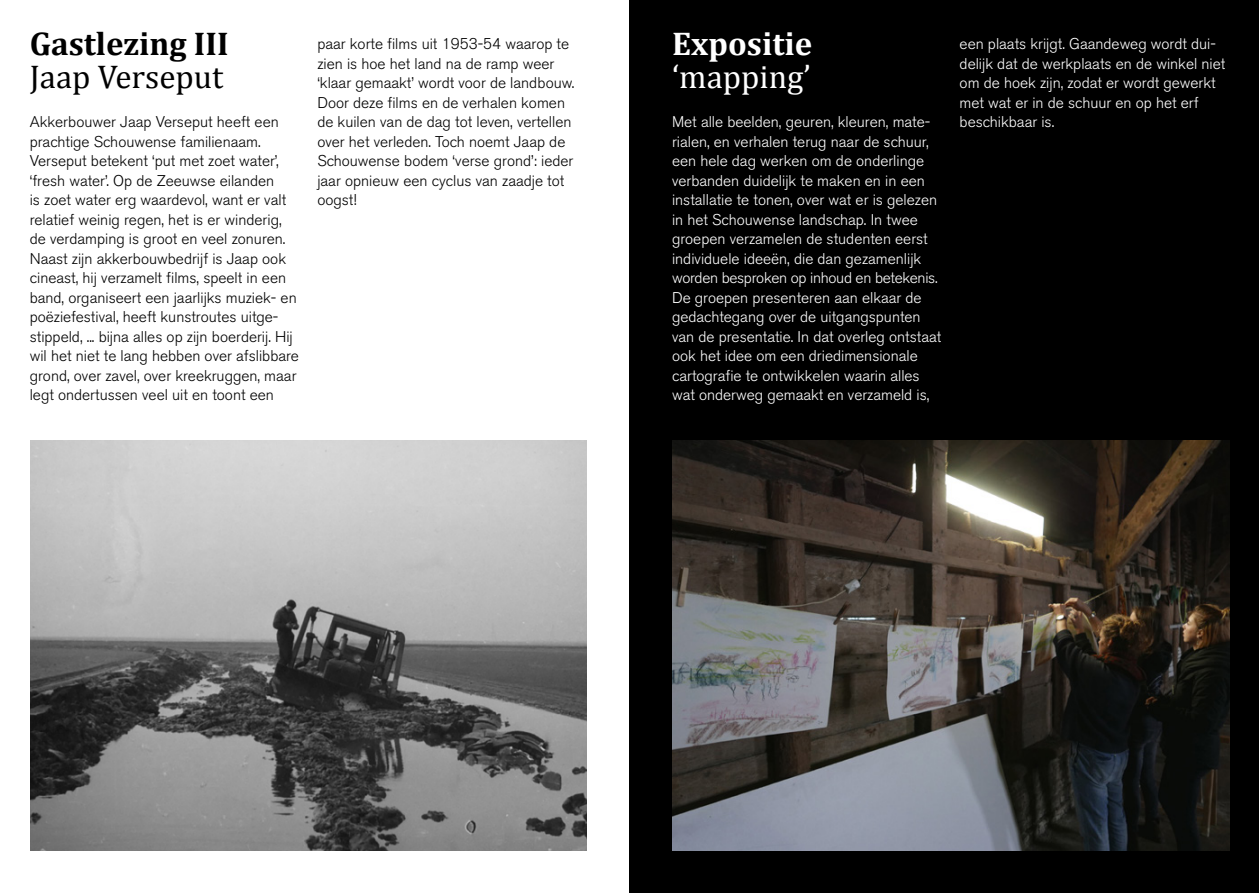
<style>
.page{position:relative;width:1259px;height:893px;background:#fff}
.page>*{position:absolute;margin:0;border:0;box-sizing:border-box;transform-origin:0 0}
.titel{font:700 33px/33px "Cambria";color:#000}
.titel-2{font:700 33px/33px "Cambria";color:#fff}
.tekst{font:300 15.45px/19.5px "Akzidenz Grotesk BE";color:#000}
.tekst-2{font:300 15.45px/19.5px "Akzidenz Grotesk BE";color:#fff}
.s1{font-weight:400}
</style>
<div class="page">
<div style="left:629px;top:0;width:630px;height:893px;background:#000"></div>
<img style="left:30px;top:440px;width:556px;height:410px">
<img style="left:673px;top:440px;width:557px;height:410px">
<p class="titel" style="left:30px;top:27px;width:200px">Gastlezing III<br><span class="s1">Jaap Verseput</span></p>
<p class="tekst" style="left:30px;top:112px;width:271px">Akkerbouwer Jaap Verseput heeft een prachtige Schouwense familienaam.<br>Verseput betekent ‘put met zoet water’, ‘fresh water’. Op de Zeeuwse eilanden<br>is zoet water erg waardevol, want er valt relatief weinig regen, het is er winderig, de verdamping is groot en veel zonuren.<br>Naast zijn akkerbouwbedrijf is Jaap ook cineast, hij verzamelt films, speelt in een band, organiseert een jaarlijks muziek- en poëziefestival, heeft kunstroutes uitge&shy;stippeld, ... bijna alles op zijn boerderij. Hij wil het niet te lang hebben over afslibbare grond, over zavel, over kreekruggen, maar legt ondertussen veel uit en toont een</p>
<p class="tekst" style="left:317px;top:34px;width:258px">paar korte films uit 1953-54 waarop te zien is hoe het land na de ramp weer ‘klaar gemaakt’ wordt voor de landbouw.<br>Door deze films en de verhalen komen de kuilen van de dag tot leven, vertellen over het verleden. Toch noemt Jaap de Schouwense bodem ‘verse grond’: ieder jaar opnieuw een cyclus van zaadje tot oogst!</p>
<p class="titel-2" style="left:672px;top:27px;width:142px">Expositie <span class="s1">‘mapping’</span></p>
<p class="tekst-2" style="left:672px;top:112px;width:271px">Met alle beelden, geuren, kleuren, mate&shy;rialen, en verhalen terug naar de schuur, een hele dag werken om de onderlinge verbanden duidelijk te maken en in een installatie te tonen, over wat er is gelezen in het Schouwense landschap. In twee groepen verzamelen de studenten eerst individuele ideeën, die dan gezamenlijk worden besproken op inhoud en betekenis.<br>De groepen presenteren aan elkaar de gedachtegang over de uitgangspunten van de presentatie. In dat overleg ontstaat ook het idee om een driedimensionale cartografie te ontwikkelen waarin alles wat onderweg gemaakt en verzameld is,</p>
<p class="tekst-2" style="left:959px;top:34px;width:267px">een plaats krijgt. Gaandeweg wordt dui&shy;delijk dat de werkplaats en de winkel niet om de hoek zijn, zodat er wordt gewerkt met wat er in de schuur en op het erf beschikbaar is.</p>
</div>
